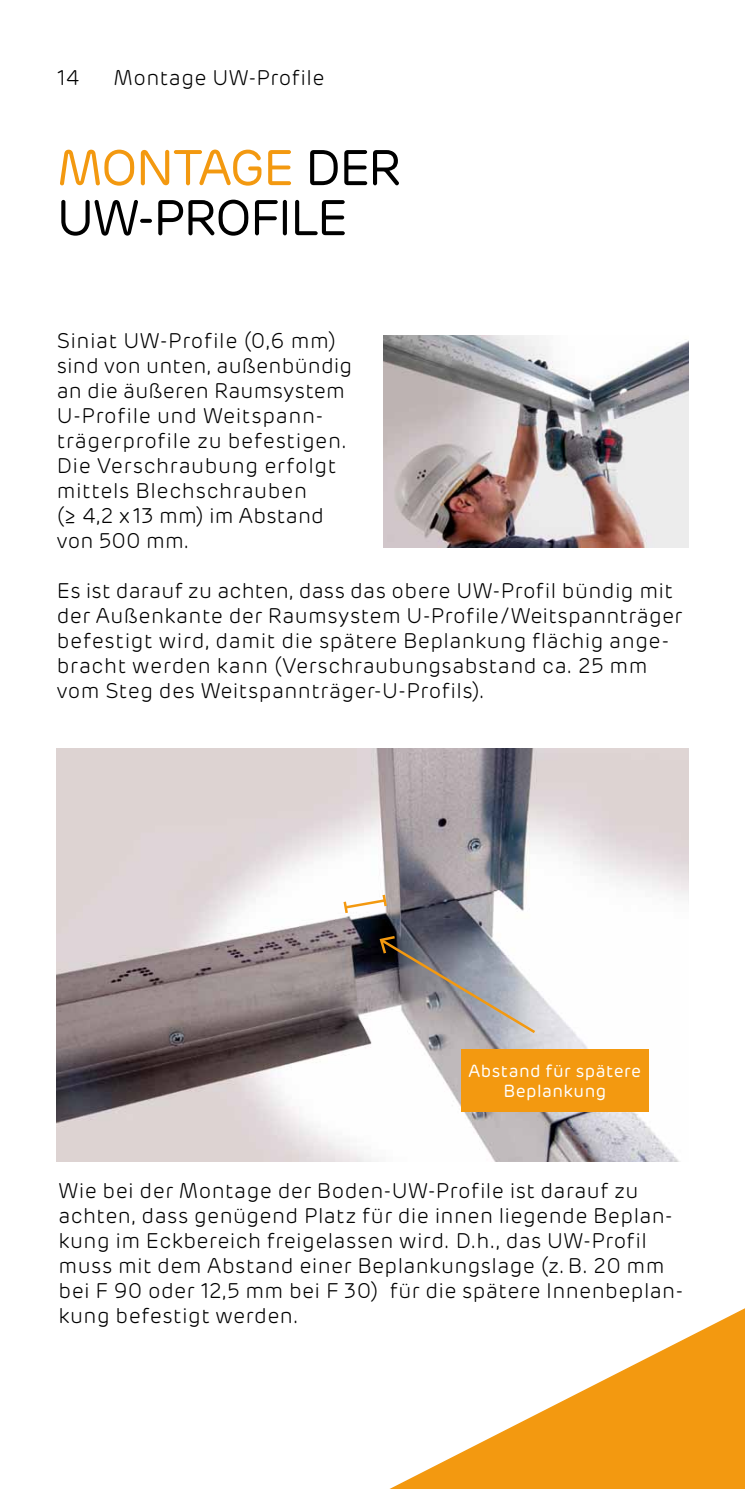
<style>
.page{position:relative;width:745px;height:1489px;background:#fff}
.page>*{position:absolute;margin:0;border:0;box-sizing:border-box;transform-origin:0 0}
.t1{font:50px/50px "Rubrik";letter-spacing:-.035em;color:#000}
.t2{font:300 21.25px/25px "Rubrik";letter-spacing:.02em;color:#000}
.t3{font:17.5px/20px "Rubrik";letter-spacing:.03em;color:#fff;text-align:center}
.s1{color:#f39910}
</style>
<div class="page">
<svg style="left:347px;top:893px;width:397px;height:595px"></svg>
<img style="left:57px;top:748px;width:630px;height:413px">
<img style="left:383px;top:335px;width:304px;height:213px">
<div style="left:461px;top:1048px;width:187px;height:63px;background:#f39910"></div>
<svg style="left:377px;top:934px;width:160px;height:101px;background:#a19ea1"></svg>
<svg style="left:341px;top:892px;width:47px;height:23px"></svg>
<p class="t2" style="left:57px;top:66px;width:25px">14</p>
<p class="t2" style="left:113px;top:66px;width:212px">Montage UW-Profile</p>
<h1 class="t1" style="left:57px;top:144px;width:346px"><span class="s1">Montage</span> der<br>UW-Profile</h1>
<p class="t2" style="left:57px;top:328px;width:297px">Siniat UW-Profile (0,6 mm) sind von unten, außenbündig an die äußeren Raumsystem<br>U-Profile und Weitspann&shy;trägerprofile zu befestigen.<br>Die Verschraubung erfolgt mittels Blechschrauben<br>(≥ 4,2 x13 mm) im Abstand von 500 mm.</p>
<p class="t2" style="left:57px;top:578px;width:626px">Es ist darauf zu achten, dass das obere UW-Profil bündig mit der Außenkante der Raumsystem U-Profile/Weitspannträger befestigt wird, damit die spätere Beplankung flächig ange&shy;bracht werden kann (Verschraubungsabstand ca. 25 mm vom Steg des Weitspannträger-U-Profils).</p>
<p class="t3" style="left:468px;top:1060px;width:174px">Abstand für spätere<br>Beplankung</p>
<p class="t2" style="left:58px;top:1178px;width:625px">Wie bei der Montage der Boden-UW-Profile ist darauf zu achten, dass genügend Platz für die innen liegende Beplan&shy;kung im Eckbereich freigelassen wird. D.h., das UW-Profil muss mit dem Abstand einer Beplankungslage (z.B. 20 mm bei F 90 oder 12,5 mm bei F 30) für die spätere Innenbeplan&shy;kung befestigt werden.</p>
</div>
